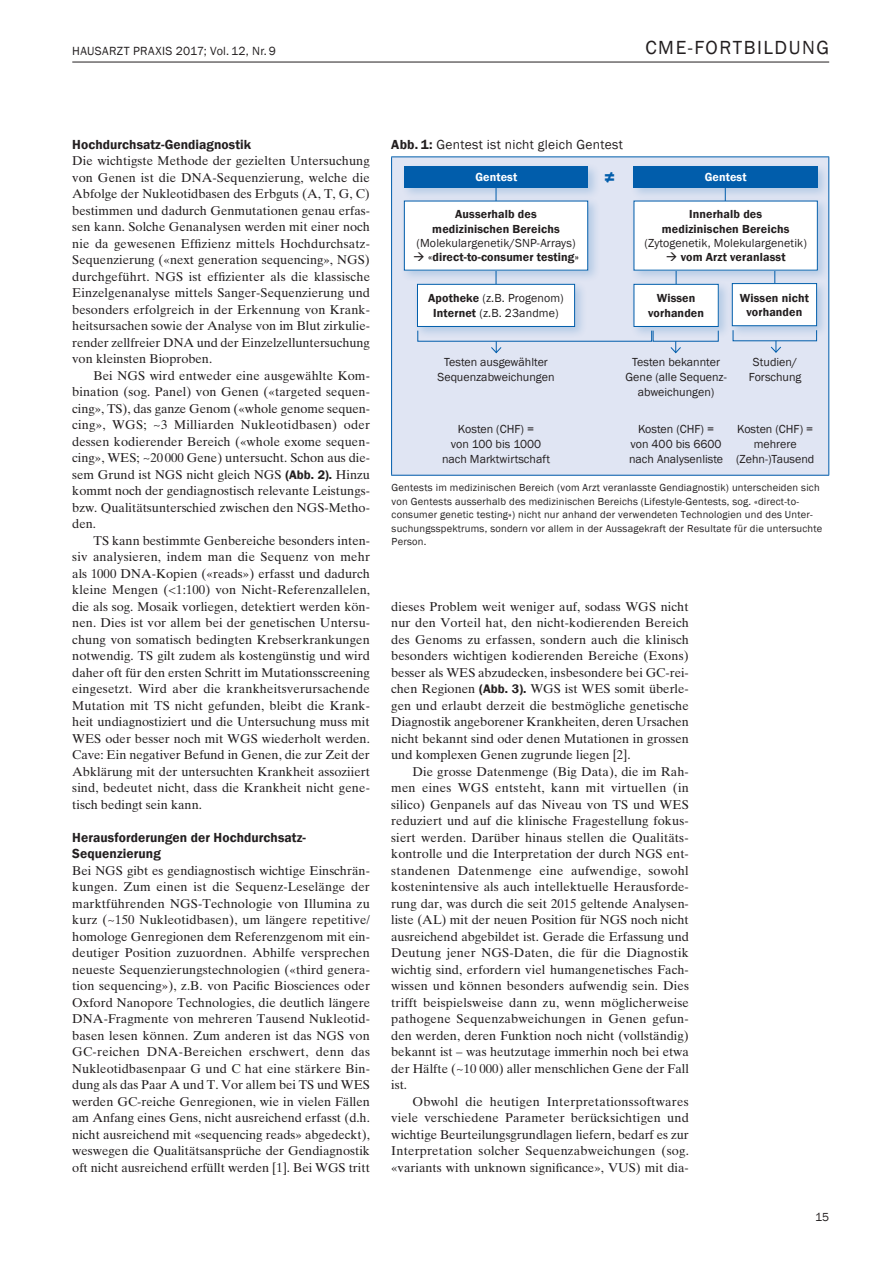
<style>
.page{position:relative;width:893px;height:1263px;background:#fff}
.page>*{position:absolute;margin:0;border:0;box-sizing:border-box;transform-origin:0 0}
.t1{font:600 21px "Franklin Gothic";color:#015dab}
.t2{font:19.5px "Franklin Gothic";letter-spacing:.08em;color:#231f20}
._03_Zwischentitel{font:600 13.5px/16.5px "Franklin Gothic";letter-spacing:.005em;color:#231f20}
.zzzz_Tabellentitel_f{font:13.5px "Franklin Gothic";letter-spacing:.02em;color:#231f20}
._03b_Fliesstext_mit{font:12.75px/16.5px "Times Ten";color:#231f20;text-align:justify}
._03a_Fliesstext_ohne{font:12.75px/16.5px "Times Ten";color:#231f20;text-align:justify}
.t3{font:12.15px "Franklin Gothic";letter-spacing:.03em;color:#231f20}
.xxxx_Pagina{font:12px/15px "Franklin Gothic";color:#231f20;text-align:center}
.t4{font:600 12px/14.4px "Franklin Gothic";letter-spacing:.01em;color:#231f20;text-align:center}
.t5{font:600 12px "Franklin Gothic";letter-spacing:.01em;color:#fff}
.zzzz_Bildquelle{font:10.5px/13.5px "Franklin Gothic";letter-spacing:.02em;color:#231f20}
.s1{font-family:"Franklin Gothic";font-weight:600}
.s2{font-weight:600}
</style>
<div class="page">
<hr style="left:72px;top:62px;width:757px;height:1px;background:#231f20">
<div style="left:392px;top:157px;width:437px;height:318px;background:#e0e5f3"></div>
<hr style="left:391px;top:157px;width:1px;height:318px;background:#015dab">
<hr style="left:391px;top:156px;width:438px;height:1px;background:#015dab">
<hr style="left:828px;top:157px;width:1px;height:318px;background:#015dab">
<hr style="left:391px;top:475px;width:438px;height:1px;background:#015dab">
<div style="left:400px;top:162px;width:201px;height:38px;background:#015dab;opacity:.2"></div>
<div style="left:405px;top:166px;width:183px;height:21px;background:#015dab"></div>
<hr style="left:496px;top:184px;width:1px;height:114px;background:#015dab">
<div style="left:400px;top:197px;width:201px;height:86px;background:#015dab;opacity:.2"></div>
<div style="left:404px;top:201px;width:184px;height:69px;background:#fff"></div>
<div style="left:413px;top:280px;width:174px;height:59px;background:#015dab;opacity:.2"></div>
<div style="left:417px;top:284px;width:158px;height:42px;background:#fff"></div>
<div style="left:417px;top:284px;width:158px;height:43px;border:1px solid #015dab"></div>
<div style="left:629px;top:162px;width:201px;height:38px;background:#015dab;opacity:.2"></div>
<div style="left:634px;top:166px;width:184px;height:21px;background:#015dab"></div>
<div style="left:630px;top:280px;width:101px;height:59px;background:#015dab;opacity:.2"></div>
<div style="left:634px;top:284px;width:84px;height:42px;background:#fff"></div>
<div style="left:634px;top:284px;width:85px;height:43px;border:1px solid #015dab"></div>
<div style="left:728px;top:279px;width:101px;height:60px;background:#015dab;opacity:.2"></div>
<div style="left:732px;top:284px;width:85px;height:42px;background:#fff"></div>
<div style="left:732px;top:283px;width:85px;height:43px;border:1px solid #015dab"></div>
<div style="left:630px;top:197px;width:200px;height:86px;background:#015dab;opacity:.2"></div>
<div style="left:634px;top:201px;width:183px;height:69px;background:#fff"></div>
<svg style="left:490px;top:341px;width:12px;height:13px"></svg>
<svg style="left:670px;top:341px;width:12px;height:13px"></svg>
<svg style="left:770px;top:341px;width:12px;height:12px"></svg>
<p class="t3" style="left:72px;top:43px;width:205px">HAUSARZT PRAXIS 2017; Vol. 12, Nr. 9</p>
<h2 class="t2" style="left:645px;top:36px;width:185px">CME-FORTBILDUNG</h2>
<p class="_03_Zwischentitel" style="left:72px;top:136px;width:180px">Hochdurchsatz-Gendiagnostik</p>
<p class="_03a_Fliesstext_ohne" style="left:72px;top:152px;width:299px">Die wichtigste Methode der gezielten Untersuchung von Genen ist die DNA-Sequenzierung, welche die Abfolge der Nukleotidbasen des Erbguts (A, T, G, C) bestimmen und dadurch Genmutationen genau erfas&shy;sen kann. Solche Genanalysen werden mit einer noch nie da gewesenen Effizienz mittels Hochdurchsatz-Sequenzierung («next generation sequencing», NGS) durchgeführt. NGS ist effizienter als die klassische Einzelgenanalyse mittels Sanger-Sequenzierung und besonders erfolgreich in der Erkennung von Krank&shy;heitsursachen sowie der Analyse von im Blut zirkulie&shy;render zellfreier DNA und der Einzelzelluntersuchung von kleinsten Bioproben.</p>
<p class="_03b_Fliesstext_mit" style="left:72px;top:367px;width:299px;text-indent:21px">Bei NGS wird entweder eine ausgewählte Kom&shy;bination (sog. Panel) von Genen («targeted sequen&shy;cing», TS), das ganze Genom («whole genome sequen&shy;cing», WGS; ~3 Milliarden Nukleotidbasen) oder dessen kodierender Bereich («whole exome sequen&shy;cing», WES; ~20000 Gene) untersucht. Schon aus die&shy;sem Grund ist NGS nicht gleich NGS <span class="s1">(Abb. 2).</span> Hinzu kommt noch der gendiagnostisch relevante Leistungs&shy;bzw. Qualitätsunterschied zwischen den NGS-Metho&shy;den.</p>
<p class="_03b_Fliesstext_mit" style="left:72px;top:532px;width:299px;text-indent:21px">TS kann bestimmte Genbereiche besonders inten&shy;siv analysieren, indem man die Sequenz von mehr als 1000 DNA-Kopien («reads») erfasst und dadurch kleine Mengen (&lt;1:100) von Nicht-Referenzallelen, die als sog. Mosaik vorliegen, detektiert werden kön&shy;nen. Dies ist vor allem bei der genetischen Untersu&shy;chung von somatisch bedingten Krebserkrankungen notwendig. TS gilt zudem als kostengünstig und wird daher oft für den ersten Schritt im Mutationsscreening eingesetzt. Wird aber die krankheitsverursachende Mutation mit TS nicht gefunden, bleibt die Krank&shy;heit undiagnostiziert und die Untersuchung muss mit WES oder besser noch mit WGS wiederholt werden.<br>Cave: Ein negativer Befund in Genen, die zur Zeit der Abklärung mit der untersuchten Krankheit assoziiert sind, bedeutet nicht, dass die Krankheit nicht gene&shy;tisch bedingt sein kann.</p>
<p class="_03_Zwischentitel" style="left:72px;top:829px;width:235px">Herausforderungen der Hochdurchsatz-<br>Sequenzierung</p>
<p class="_03a_Fliesstext_ohne" style="left:72px;top:862px;width:299px">Bei NGS gibt es gendiagnostisch wichtige Einschrän&shy;kungen. Zum einen ist die Sequenz-Leselänge der marktführenden NGS-Technologie von Illumina zu kurz (~150 Nukleotidbasen), um längere repetitive/ homologe Genregionen dem Referenzgenom mit ein&shy;deutiger Position zuzuordnen. Abhilfe versprechen neueste Sequenzierungstechnologien («third genera&shy;tion sequencing»), z.B. von Pacific Biosciences oder Oxford Nanopore Technologies, die deutlich längere DNA-Fragmente von mehreren Tausend Nukleotid&shy;basen lesen können. Zum anderen ist das NGS von GC-reichen DNA-Bereichen erschwert, denn das Nukleotidbasenpaar G und C hat eine stärkere Bin&shy;dung als das Paar A und T. Vor allem bei TS und WES werden GC-reiche Genregionen, wie in vielen Fällen am Anfang eines Gens, nicht ausreichend erfasst (d.h. nicht ausreichend mit «sequencing reads» abgedeckt), weswegen die Qualitätsansprüche der Gendiagnostik oft nicht ausreichend erfüllt werden [1]. Bei WGS tritt</p>
<p class="zzzz_Tabellentitel_f" style="left:391px;top:136px;width:233px"><span class="s2">Abb. 1:</span> Gentest ist nicht gleich Gentest</p>
<p class="t5" style="left:475px;top:169px;width:44px">Gentest</p>
<p class="t4" style="left:432px;top:207px;width:129px">Ausserhalb des medizinischen Bereichs</p>
<p class="xxxx_Pagina" style="left:416px;top:236px;width:161px">(Molekulargenetik/SNP-Arrays)</p>
<p class="t4" style="left:413px;top:250px;width:167px">→ «direct-to-consumer testing»</p>
<p class="xxxx_Pagina" style="left:428px;top:291px;width:137px"><span class="s2">Apotheke</span> (z.B. Progenom)</p>
<p class="xxxx_Pagina" style="left:433px;top:306px;width:127px"><span class="s2">Internet</span> (z.B. 23andme)</p>
<p class="t1" style="left:603px;top:164px;width:14px">≠</p>
<p class="t5" style="left:705px;top:169px;width:44px">Gentest</p>
<p class="t4" style="left:689px;top:207px;width:74px">Innerhalb des</p>
<p class="t4" style="left:662px;top:222px;width:129px">medizinischen Bereichs</p>
<p class="xxxx_Pagina" style="left:644px;top:236px;width:164px">(Zytogenetik, Molekulargenetik)</p>
<p class="t4" style="left:666px;top:250px;width:121px">→ vom Arzt veranlasst</p>
<p class="t4" style="left:648px;top:291px;width:57px">Wissen vorhanden</p>
<p class="t4" style="left:740px;top:291px;width:71px">Wissen nicht vorhanden</p>
<p class="xxxx_Pagina" style="left:438px;top:354px;width:118px">Testen ausgewählter<br>Sequenzabweichungen</p>
<p class="xxxx_Pagina" style="left:442px;top:422px;width:109px">Kosten (CHF) =<br>von 100 bis 1000 nach Marktwirtschaft</p>
<p class="xxxx_Pagina" style="left:626px;top:354px;width:103px">Testen bekannter<br>Gene (alle Sequenz-</p>
<p class="xxxx_Pagina" style="left:638px;top:384px;width:78px">abweichungen)</p>
<p class="xxxx_Pagina" style="left:638px;top:422px;width:78px">Kosten (CHF) =</p>
<p class="xxxx_Pagina" style="left:629px;top:437px;width:96px;text-align:left">von 400 bis 6600 nach Analysenliste</p>
<p class="xxxx_Pagina" style="left:749px;top:354px;width:54px">Studien/<br>Forschung</p>
<p class="xxxx_Pagina" style="left:737px;top:422px;width:78px">Kosten (CHF) =</p>
<p class="xxxx_Pagina" style="left:736px;top:437px;width:80px">mehrere (Zehn-)Tausend</p>
<p class="zzzz_Bildquelle" style="left:392px;top:481px;width:432px">Gentests im medizinischen Bereich (vom Arzt veranlasste Gendiagnostik) unterscheiden sich von Gentests ausserhalb des medizinischen Bereichs (Lifestyle-Gentests, sog. «direct-to&shy;consumer genetic testing») nicht nur anhand der verwendeten Technologien und des Unter&shy;suchungsspektrums, sondern vor allem in der Aussagekraft der Resultate für die untersuchte Person.</p>
<p class="_03a_Fliesstext_ohne" style="left:391px;top:598px;width:299px">dieses Problem weit weniger auf, sodass WGS nicht nur den Vorteil hat, den nicht-kodierenden Bereich des Genoms zu erfassen, sondern auch die klinisch besonders wichtigen kodierenden Bereiche (Exons) besser als WES abzudecken, insbesondere bei GC-rei&shy;chen Regionen <span class="s1">(Abb. 3).</span> WGS ist WES somit überle&shy;gen und erlaubt derzeit die bestmögliche genetische Diagnostik angeborener Krankheiten, deren Ursachen nicht bekannt sind oder denen Mutationen in grossen und komplexen Genen zugrunde liegen [2].</p>
<p class="_03b_Fliesstext_mit" style="left:391px;top:763px;width:299px;text-indent:21px">Die grosse Datenmenge (Big Data), die im Rah&shy;men eines WGS entsteht, kann mit virtuellen (in silico) Genpanels auf das Niveau von TS und WES reduziert und auf die klinische Fragestellung fokus&shy;siert werden. Darüber hinaus stellen die Qualitäts&shy;kontrolle und die Interpretation der durch NGS ent&shy;standenen Datenmenge eine aufwendige, sowohl kostenintensive als auch intellektuelle Herausforde&shy;rung dar, was durch die seit 2015 geltende Analysen&shy;liste (AL) mit der neuen Position für NGS noch nicht ausreichend abgebildet ist. Gerade die Erfassung und Deutung jener NGS-Daten, die für die Diagnostik wichtig sind, erfordern viel humangenetisches Fach&shy;wissen und können besonders aufwendig sein. Dies trifft beispielsweise dann zu, wenn möglicherweise pathogene Sequenzabweichungen in Genen gefun&shy;den werden, deren Funktion noch nicht (vollständig) bekannt ist – was heutzutage immerhin noch bei etwa der Hälfte (~10 000) aller menschlichen Gene der Fall ist.</p>
<p class="_03b_Fliesstext_mit" style="left:391px;top:1093px;width:299px;text-indent:21px">Obwohl die heutigen Interpretationssoftwares viele verschiedene Parameter berücksichtigen und wichtige Beurteilungsgrundlagen liefern, bedarf es zur Interpretation solcher Sequenzabweichungen (sog. «variants with unknown significance», VUS) mit dia-</p>
<p class="xxxx_Pagina" style="left:815px;top:1210px;width:15px">15</p>
</div>
